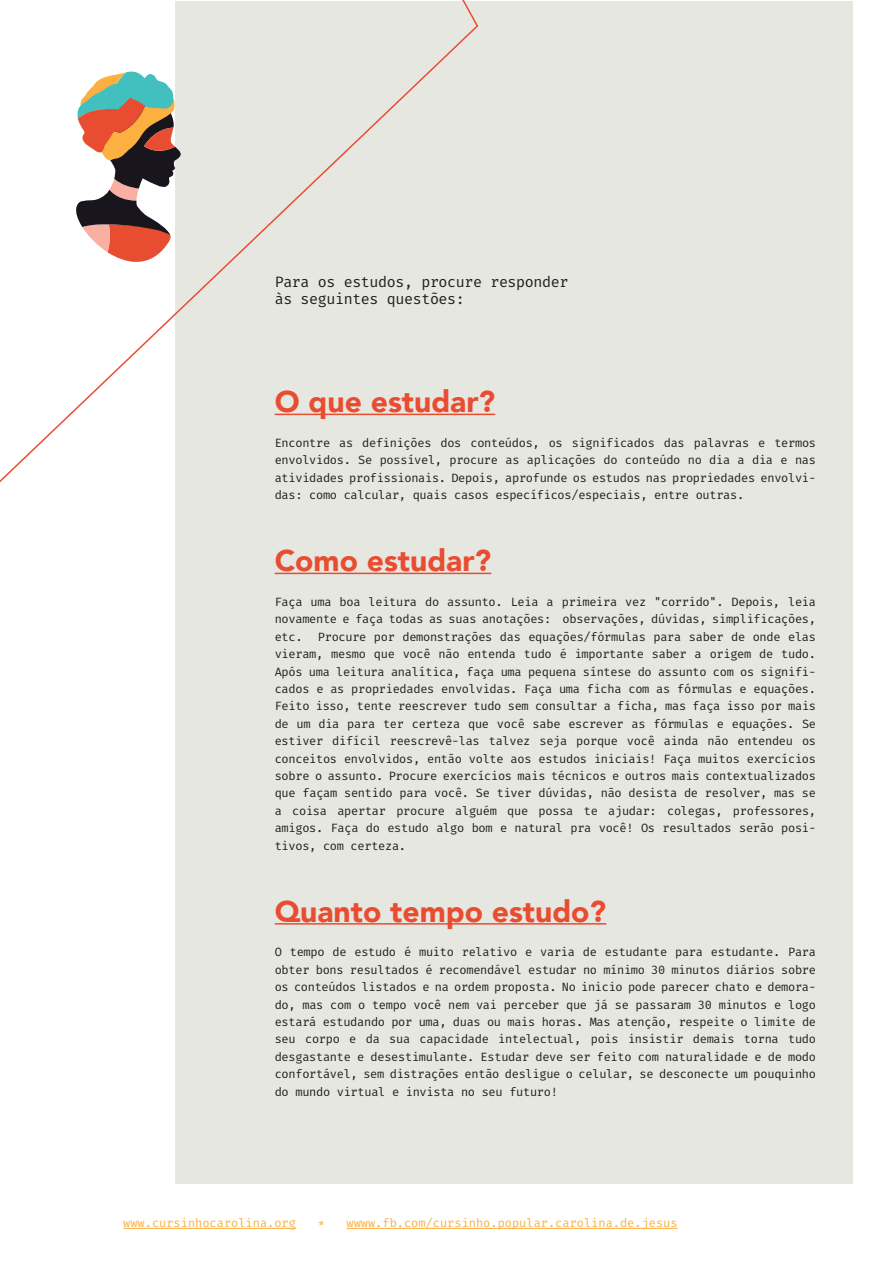
<style>
.page{position:relative;width:893px;height:1263px;background:#fff}
.page>*{position:absolute;margin:0;border:0;box-sizing:border-box;transform-origin:0 0}
.t1{font:900 30px "Avenir";color:#e94d31}
.t2{font:15px/17.4px "Fira Mono";letter-spacing:-.025em;color:#231f20}
.t3{font:12px/17.4px "Fira Mono";letter-spacing:-.025em;color:#231f20;text-align:justify}
.t4{font:12px "Fira Mono";color:#fbb041}
</style>
<div class="page">
<div style="left:176px;top:2px;width:677px;height:1182px;background:#e7e7e1"></div>
<hr style="left:123px;top:1228px;width:173px;height:1px;background:#fbb041">
<hr style="left:346px;top:1228px;width:332px;height:1px;background:#fbb041">
<hr style="left:275px;top:414px;width:220px;height:1px;background:#e94d31">
<hr style="left:275px;top:573px;width:216px;height:1px;background:#e94d31">
<hr style="left:275px;top:923px;width:331px;height:1px;background:#e94d31">
<svg style="left:0;top:0;width:479px;height:671px"></svg>
<p class="t2" style="left:275px;top:274px;width:295px">Para os estudos, procure responder às seguintes questões:</p>
<h1 class="t1" style="left:275px;top:376px;width:222px">O que estudar?</h1>
<p class="t3" style="left:275px;top:435px;width:543px">Encontre as definições dos conteúdos, os significados das palavras e termos envolvidos. Se possível, procure as aplicações do conteúdo no dia a dia e nas atividades profissionais. Depois, aprofunde os estudos nas propriedades envolvi&shy;das: como calcular, quais casos específicos/especiais, entre outras.</p>
<h1 class="t1" style="left:275px;top:535px;width:218px">Como estudar?</h1>
<p class="t3" style="left:275px;top:594px;width:543px">Faça uma boa leitura do assunto. Leia a primeira vez "corrido". Depois, leia novamente e faça todas as suas anotações: observações, dúvidas, simplificações, etc.</p>
<p class="t3" style="left:275px;top:629px;width:543px;text-indent:43px">Procure por demonstrações das equações/fórmulas para saber de onde elas vieram, mesmo que você não entenda tudo é importante saber a origem de tudo.<br>Após uma leitura analítica, faça uma pequena síntese do assunto com os signifi&shy;cados e as propriedades envolvidas. Faça uma ficha com as fórmulas e equações.<br>Feito isso, tente reescrever tudo sem consultar a ficha, mas faça isso por mais de um dia para ter certeza que você sabe escrever as fórmulas e equações. Se estiver difícil reescrevê-las talvez seja porque você ainda não entendeu os conceitos envolvidos, então volte aos estudos iniciais! Faça muitos exercícios sobre o assunto. Procure exercícios mais técnicos e outros mais contextualizados que façam sentido para você. Se tiver dúvidas, não desista de resolver, mas se a coisa apertar procure alguém que possa te ajudar: colegas, professores, amigos. Faça do estudo algo bom e natural pra você! Os resultados serão posi&shy;tivos, com certeza.</p>
<h1 class="t1" style="left:275px;top:885px;width:333px">Quanto tempo estudo?</h1>
<p class="t3" style="left:275px;top:944px;width:543px">O tempo de estudo é muito relativo e varia de estudante para estudante. Para obter bons resultados é recomendável estudar no mínimo 30 minutos diários sobre os conteúdos listados e na ordem proposta. No inicio pode parecer chato e demora&shy;do, mas com o tempo você nem vai perceber que já se passaram 30 minutos e logo estará estudando por uma, duas ou mais horas. Mas atenção, respeite o limite de seu corpo e da sua capacidade intelectual, pois insistir demais torna tudo desgastante e desestimulante. Estudar deve ser feito com naturalidade e de modo confortável, sem distrações então desligue o celular, se desconecte um pouquinho do mundo virtual e invista no seu futuro!</p>
<p class="t4" style="left:123px;top:1214px;width:174px">www.cursinhocarolina.org</p>
<p class="t4" style="left:318px;top:1214px;width:362px">* wwww.fb.com/cursinho.popular.carolina.de.jesus</p>
</div>
